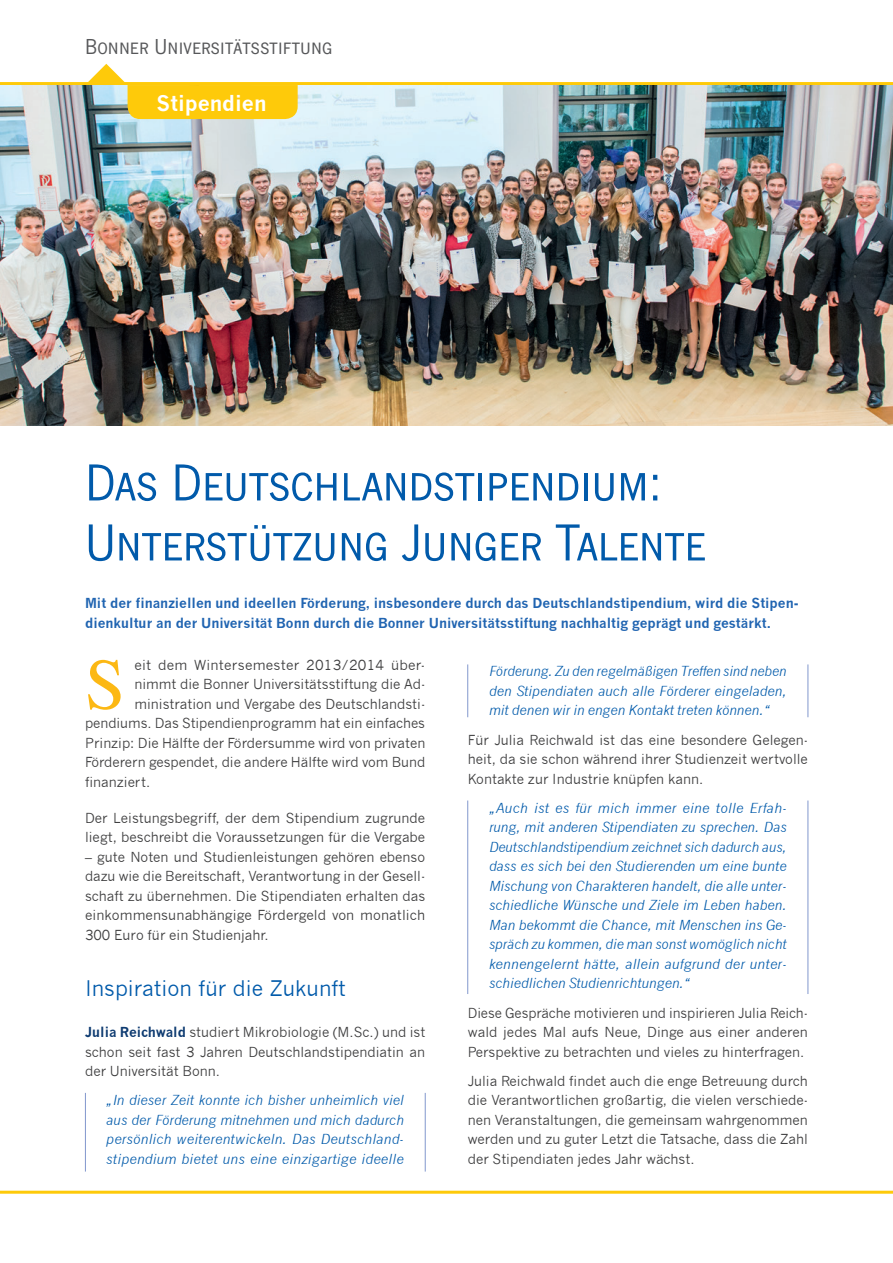
<style>
.page{position:relative;width:893px;height:1263px;background:#fff}
.page>*{position:absolute;margin:0;border:0;box-sizing:border-box;transform-origin:0 0}
.t1{font:72.45px "Times";color:#fcb814}
.t2{font:54px/60px "News Gothic EFOP Regular SC";color:#015aaa}
.t3{font:22.5px "News Gothic EFOP Regular SC";letter-spacing:.01em;color:#57585a}
.t4{font:21px "News Gothic";color:#015aaa}
.t5{font:700 21px "News Gothic";color:#fff}
.t6{font:13.5px/19.5px "News Gothic";color:#3e3e3f;text-align:justify}
.t7{font:italic 13.5px/19.5px "News Gothic";letter-spacing:.005em;color:#015aaa;text-align:justify}
.t8{font:700 13.5px/19.5px "News Gothic";color:#2064b1}
.s1{font-weight:700;color:#0e3b71}
</style>
<div class="page">
<svg style="left:0;top:1191px;width:893px;height:3px;background:#fecf21"></svg>
<svg style="left:0;top:63px;width:893px;height:22px"></svg>
<img style="left:0;top:85px;width:893px;height:340px">
<svg style="left:85px;top:64px;width:213px;height:55px"></svg>
<hr style="left:467px;top:800px;width:1px;height:194px;background:#8197cd">
<hr style="left:467px;top:664px;width:1px;height:53px;background:#8197cd">
<hr style="left:85px;top:1093px;width:1px;height:78px;background:#8197cd">
<hr style="left:807px;top:800px;width:1px;height:194px;background:#8197cd">
<hr style="left:807px;top:664px;width:1px;height:53px;background:#8197cd">
<hr style="left:425px;top:1093px;width:1px;height:78px;background:#8197cd">
<h3 class="t3" style="left:85px;top:34px;width:249px">Bonner Universitätsstiftung</h3>
<h3 class="t5" style="left:157px;top:90px;width:111px">Stipendien</h3>
<h2 class="t2" style="left:85px;top:453px;width:623px">Das Deutschlandstipendium:<br>Unterstützung Junger Talente</h2>
<p class="t8" style="left:85px;top:593px;width:715px">Mit der finanziellen und ideellen Förderung, insbesondere durch das Deutschlandstipendium, wird die Stipen&shy;dienkultur an der Universität Bonn durch die Bonner Universitätsstiftung nachhaltig geprägt und gestärkt.</p>
<h1 class="t1" style="left:85px;top:617px;width:42px">S</h1>
<p class="t6" style="left:134px;top:655px;width:292px">eit dem Wintersemester 2013/2014 über-</p>
<p class="t6" style="left:134px;top:675px;width:292px">nimmt die Bonner Universitätsstiftung die Ad-</p>
<p class="t6" style="left:134px;top:694px;width:292px">ministration und Vergabe des Deutschlandsti-</p>
<p class="t6" style="left:85px;top:714px;width:342px">pendiums. Das Stipendienprogramm hat ein einfaches</p>
<p class="t6" style="left:85px;top:733px;width:342px">Prinzip: Die Hälfte der Fördersumme wird von privaten</p>
<p class="t6" style="left:85px;top:753px;width:342px">Förderern gespendet, die andere Hälfte wird vom Bund</p>
<p class="t6" style="left:85px;top:772px;width:67px">finanziert.</p>
<p class="t6" style="left:85px;top:808px;width:342px">Der Leistungsbegriff, der dem Stipendium zugrunde liegt, beschreibt die Voraussetzungen für die Vergabe</p>
<p class="t6" style="left:85px;top:847px;width:342px">– gute Noten und Studienleistungen gehören ebenso dazu wie die Bereitschaft, Verantwortung in der Gesell&shy;schaft zu übernehmen. Die Stipendiaten erhalten das einkommensunabhängige Fördergeld von monatlich 300 Euro für ein Studienjahr.</p>
<h3 class="t4" style="left:85px;top:977px;width:262px">Inspiration für die Zukunft</h3>
<p class="t6" style="left:85px;top:1022px;width:342px"><span class="s1">Julia Reichwald</span> studiert Mikrobiologie (M.Sc.) und ist schon seit fast 3 Jahren Deutschlandstipendiatin an der Universität Bonn.</p>
<p class="t7" style="left:106px;top:1091px;width:299px">„In dieser Zeit konnte ich bisher unheimlich viel aus der Förderung mitnehmen und mich dadurch persönlich weiterentwickeln. Das Deutschland&shy;stipendium bietet uns eine einzigartige ideelle</p>
<p class="t7" style="left:489px;top:662px;width:299px">Förderung. Zu den regelmäßigen Treffen sind neben den Stipendiaten auch alle Förderer eingeladen, mit denen wir in engen Kontakt treten können.“</p>
<p class="t6" style="left:468px;top:730px;width:342px">Für Julia Reichwald ist das eine besondere Gelegen&shy;heit, da sie schon während ihrer Studienzeit wertvolle Kontakte zur Industrie knüpfen kann.</p>
<p class="t7" style="left:489px;top:798px;width:299px">„Auch ist es für mich immer eine tolle Erfah&shy;rung, mit anderen Stipendiaten zu sprechen. Das Deutschlandstipendium zeichnet sich dadurch aus, dass es sich bei den Studierenden um eine bunte Mischung von Charakteren handelt, die alle unter&shy;schiedliche Wünsche und Ziele im Leben haben.<br>Man bekommt die Chance, mit Menschen ins Ge&shy;spräch zu kommen, die man sonst womöglich nicht kennengelernt hätte, allein aufgrund der unter&shy;schiedlichen Studienrichtungen.“</p>
<p class="t6" style="left:468px;top:1003px;width:342px">Diese Gespräche motivieren und inspirieren Julia Reich&shy;wald jedes Mal aufs Neue, Dinge aus einer anderen Perspektive zu betrachten und vieles zu hinterfragen.</p>
<p class="t6" style="left:468px;top:1071px;width:342px">Julia Reichwald findet auch die enge Betreuung durch die Verantwortlichen großartig, die vielen verschiede&shy;nen Veranstaltungen, die gemeinsam wahrgenommen werden und zu guter Letzt die Tatsache, dass die Zahl der Stipendiaten jedes Jahr wächst.</p>
</div>
